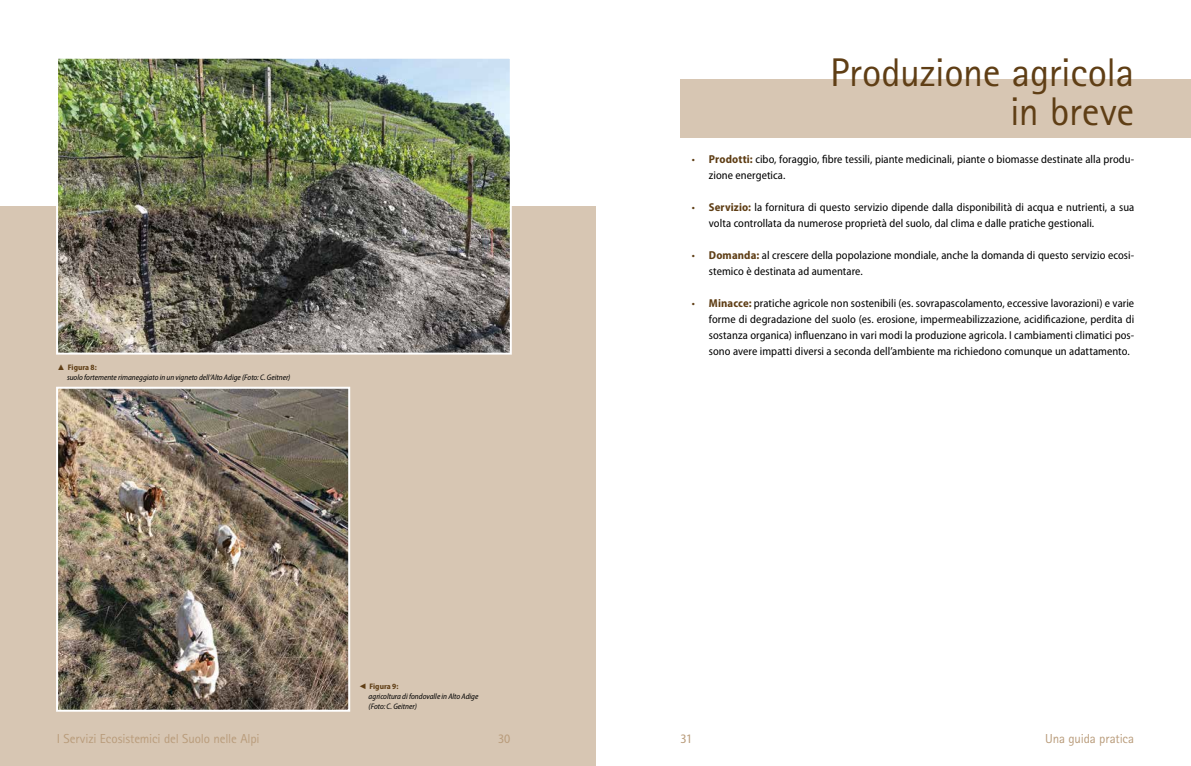
<style>
.page{position:relative;width:1191px;height:766px;background:#fff}
.page>*{position:absolute;margin:0;border:0;box-sizing:border-box;transform-origin:0 0}
.t1{font:40px/39px "AE Rotis Brezserif";letter-spacing:-.01em;color:#5f3e15;text-align:right}
.t2{font:13px "AE Rotis Brezserif";letter-spacing:-.01em;color:#b99c7b}
.t3{font:semi-condensed 13px "Myriad Pro";color:#b99c7b}
.t4{font:semi-condensed 11.5px/16px "Myriad Pro";letter-spacing:.005em;color:#000}
.t5{font:italic semi-condensed 8px/9.6px "Myriad Pro";color:#000}
.s1{font-family:"Arial";font-style:normal;font-stretch:normal;color:#5f3e15}
.s2{font-weight:700;font-style:normal;color:#5f3e15}
.s3{color:#5f3e15}
.s4{font-weight:700;color:#5f3e15}
</style>
<div class="page">
<div style="left:0;top:206px;width:595px;height:559px;background:#d7c6b3"></div>
<img style="left:59px;top:60px;width:450px;height:291px">
<div style="left:56px;top:57px;width:456px;height:297px;border:2px solid #fff"></div>
<img style="left:59px;top:389px;width:288px;height:319px">
<div style="left:56px;top:386px;width:294px;height:325px;border:2px solid #fff"></div>
<div style="left:680px;top:79px;width:511px;height:58px;background:#d7c6b3"></div>
<p class="t5" style="left:67px;top:363px;width:225px;text-indent:-10px"><span class="s1">▲</span> <span class="s2">Figura 8:<br></span>suolo fortemente rimaneggiato in un vigneto dell‘Alto Adige (Foto: C. Geitner)</p>
<p class="t5" style="left:369px;top:681px;width:111px;text-indent:-10px"><span class="s1">◄</span> <span class="s2">Figura 9:<br></span>agricoltura di fondovalle in Alto Adige (Foto: C. Geitner)</p>
<h1 class="t1" style="left:830px;top:52px;width:306px">Produzione agricola in breve</h1>
<p class="t4" style="left:709px;top:151px;width:427px;text-indent:-17px"><span class="s3">•</span> <span class="s4">Prodotti:</span> cibo, foraggio, fibre tessili, piante medicinali, piante o biomasse destinate alla produ&shy;zione energetica.</p>
<p class="t4" style="left:709px;top:199px;width:427px;text-indent:-17px"><span class="s3">•</span> <span class="s4">Servizio:</span> la fornitura di questo servizio dipende dalla disponibilità di acqua e nutrienti, a sua volta controllata da numerose proprietà del suolo, dal clima e dalle pratiche gestionali.</p>
<p class="t4" style="left:709px;top:247px;width:427px;text-indent:-17px"><span class="s3">•</span> <span class="s4">Domanda:</span> al crescere della popolazione mondiale, anche la domanda di questo servizio ecosi&shy;stemico è destinata ad aumentare.</p>
<p class="t4" style="left:709px;top:295px;width:427px;text-align:justify;text-indent:-17px"><span class="s3">•</span> <span class="s4">Minacce:</span> pratiche agricole non sostenibili (es. sovrapascolamento, eccessive lavorazioni) e varie forme di degradazione del suolo (es. erosione, impermeabilizzazione, acidificazione, perdita di sostanza organica) influenzano in vari modi la produzione agricola. I cambiamenti climatici pos&shy;sono avere impatti diversi a seconda dell’ambiente ma richiedono comunque un adattamento.</p>
<p class="t2" style="left:57px;top:730px;width:204px">I Servizi Ecosistemici del Suolo nelle Alpi</p>
<p class="t3" style="left:498px;top:731px;width:14px">30</p>
<p class="t3" style="left:680px;top:731px;width:13px">31</p>
<p class="t2" style="left:1045px;top:730px;width:91px">Una guida pratica</p>
</div>
